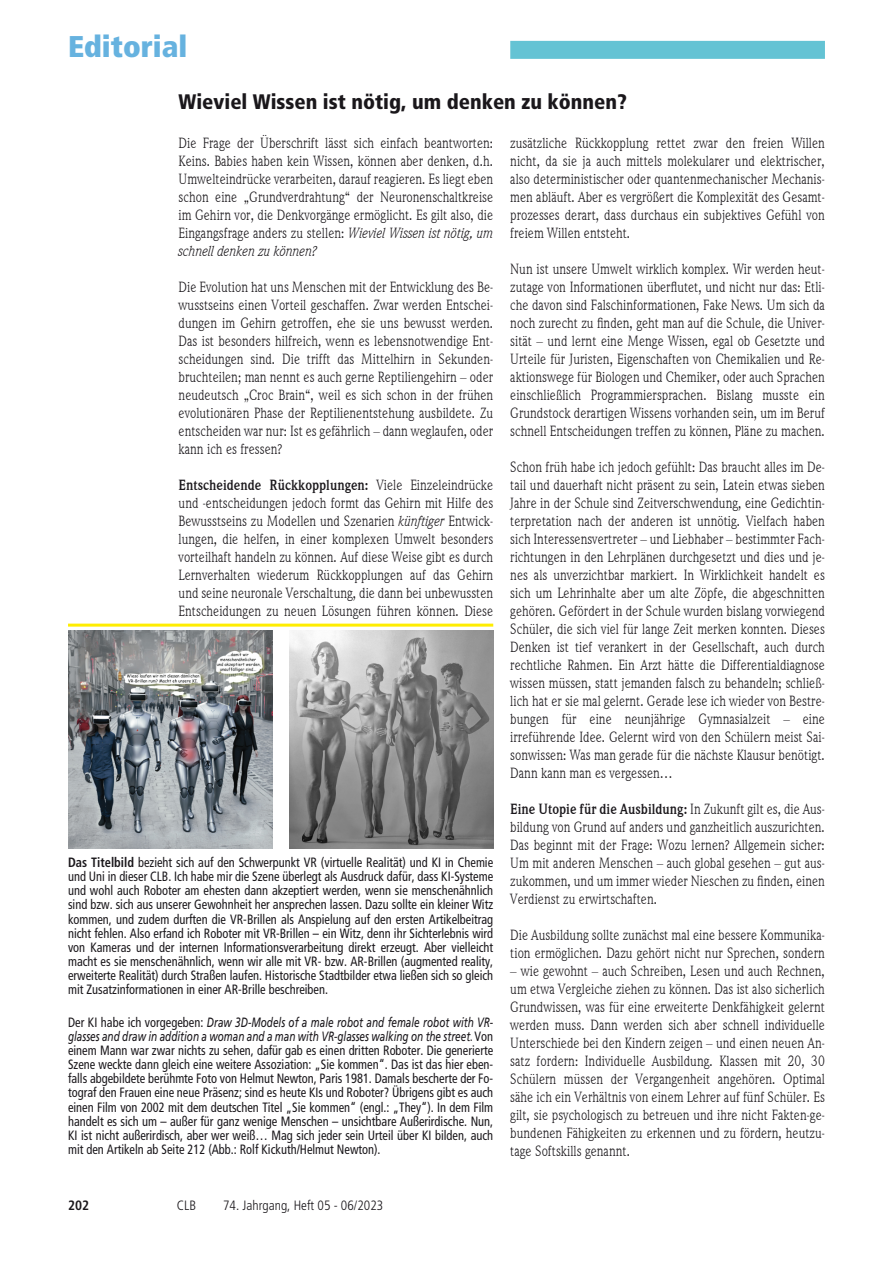
<style>
.page{position:relative;width:893px;height:1263px;background:#fff}
.page>*{position:absolute;margin:0;border:0;box-sizing:border-box;transform-origin:0 0}
.t1{font:900 condensed 30px "Frutiger";color:#66b2df}
.t2{font:900 condensed 21px "Frutiger";color:#1a171b}
.t3{font:15px/18px "Weidemann IT Cby BT";color:#1a171b;text-align:justify;scale:.87 1}
.t4{font:condensed 13.5px/14.1px "Frutiger";color:#1a171b;text-align:justify;scale:.92 1}
.t5{font:300 condensed 13.5px "Frutiger";color:#1a171b}
.t6{font:700 condensed 13.5px "Frutiger";color:#1a171b}
.s1{font-weight:700}
.s2{font-style:italic}
.s3{font-style:italic;font-stretch:normal}
</style>
<div class="page">
<div style="left:510px;top:41px;width:315px;height:18px;background:#64c3d4"></div>
<hr style="left:68px;top:624px;width:425px;height:3px;background:#ffed00">
<img style="left:68px;top:630px;width:204px;height:218px">
<img style="left:289px;top:630px;width:204px;height:218px">
<h1 class="t1" style="left:68px;top:35px;width:121px">Editorial</h1>
<h2 class="t2" style="left:179px;top:94px;width:450px">Wieviel Wissen ist nötig, um denken zu können?</h2>
<p class="t3" style="left:510px;top:133px;width:363px">zusätzliche Rückkopplung rettet zwar den freien Willen nicht, da sie ja auch mittels molekularer und elektrischer, also deterministischer oder quantenmechanischer Mechanis&shy;men abläuft. Aber es vergrößert die Komplexität des Gesamt&shy;prozesses derart, dass durchaus ein subjektives Gefühl von freiem Willen entsteht.</p>
<p class="t3" style="left:510px;top:259px;width:363px">Nun ist unsere Umwelt wirklich komplex. Wir werden heut&shy;zutage von Informationen überflutet, und nicht nur das: Etli&shy;che davon sind Falschinformationen, Fake News. Um sich da noch zurecht zu finden, geht man auf die Schule, die Univer&shy;sität – und lernt eine Menge Wissen, egal ob Gesetzte und Urteile für Juristen, Eigenschaften von Chemikalien und Re&shy;aktionswege für Biologen und Chemiker, oder auch Sprachen einschließlich Programmiersprachen. Bislang musste ein Grundstock derartigen Wissens vorhanden sein, um im Beruf schnell Entscheidungen treffen zu können, Pläne zu machen.</p>
<p class="t3" style="left:510px;top:457px;width:363px">Schon früh habe ich jedoch gefühlt: Das braucht alles im De&shy;tail und dauerhaft nicht präsent zu sein, Latein etwas sieben Jahre in der Schule sind Zeitverschwendung, eine Gedichtin&shy;terpretation nach der anderen ist unnötig. Vielfach haben sich Interessensvertreter – und Liebhaber – bestimmter Fach&shy;richtungen in den Lehrplänen durchgesetzt und dies und je&shy;nes als unverzichtbar markiert. In Wirklichkeit handelt es sich um Lehrinhalte aber um alte Zöpfe, die abgeschnitten gehören. Gefördert in der Schule wurden bislang vorwiegend Schüler, die sich viel für lange Zeit merken konnten. Dieses Denken ist tief verankert in der Gesellschaft, auch durch rechtliche Rahmen. Ein Arzt hätte die Differentialdiagnose wissen müssen, statt jemanden falsch zu behandeln; schließ&shy;lich hat er sie mal gelernt. Gerade lese ich wieder von Bestre&shy;bungen für eine neunjährige Gymnasialzeit – eine irreführende Idee. Gelernt wird von den Schülern meist Sai&shy;sonwissen: Was man gerade für die nächste Klausur benötigt.<br>Dann kann man es vergessen…</p>
<p class="t3" style="left:510px;top:799px;width:363px"><span class="s1">Eine Utopie für die Ausbildung:</span> In Zukunft gilt es, die Aus&shy;bildung von Grund auf anders und ganzheitlich auszurichten.<br>Das beginnt mit der Frage: Wozu lernen? Allgemein sicher:<br>Um mit anderen Menschen – auch global gesehen – gut aus&shy;zukommen, und um immer wieder Nieschen zu finden, einen Verdienst zu erwirtschaften.</p>
<p class="t3" style="left:510px;top:925px;width:363px">Die Ausbildung sollte zunächst mal eine bessere Kommunika&shy;tion ermöglichen. Dazu gehört nicht nur Sprechen, sondern</p>
<p class="t3" style="left:510px;top:961px;width:363px">– wie gewohnt – auch Schreiben, Lesen und auch Rechnen, um etwa Vergleiche ziehen zu können. Das ist also sicherlich Grundwissen, was für eine erweiterte Denkfähigkeit gelernt werden muss. Dann werden sich aber schnell individuelle Unterschiede bei den Kindern zeigen – und einen neuen An&shy;satz fordern: Individuelle Ausbildung. Klassen mit 20, 30<br>Schülern müssen der Vergangenheit angehören. Optimal sähe ich ein Verhältnis von einem Lehrer auf fünf Schüler. Es gilt, sie psychologisch zu betreuen und ihre nicht Fakten-ge&shy;bundenen Fähigkeiten zu erkennen und zu fördern, heutzu&shy;tage Softskills genannt.</p>
<p class="t3" style="left:179px;top:133px;width:363px">Die Frage der Überschrift lässt sich einfach beantworten:<br>Keins. Babies haben kein Wissen, können aber denken, d.h.<br>Umwelteindrücke verarbeiten, darauf reagieren. Es liegt eben schon eine „Grundverdrahtung“ der Neuronenschaltkreise im Gehirn vor, die Denkvorgänge ermöglicht. Es gilt also, die Eingangsfrage anders zu stellen: <span class="s2">Wieviel Wissen ist nötig, um schnell denken zu können?</span></p>
<p class="t3" style="left:179px;top:277px;width:363px">Die Evolution hat uns Menschen mit der Entwicklung des Be&shy;wusstseins einen Vorteil geschaffen. Zwar werden Entschei&shy;dungen im Gehirn getroffen, ehe sie uns bewusst werden.<br>Das ist besonders hilfreich, wenn es lebensnotwendige Ent&shy;scheidungen sind. Die trifft das Mittelhirn in Sekunden&shy;bruchteilen; man nennt es auch gerne Reptiliengehirn – oder neudeutsch „Croc Brain“, weil es sich schon in der frühen evolutionären Phase der Reptilienentstehung ausbildete. Zu entscheiden war nur: Ist es gefährlich – dann weglaufen, oder kann ich es fressen?</p>
<p class="t3" style="left:179px;top:475px;width:363px"><span class="s1">Entscheidende Rückkopplungen:</span> Viele Einzeleindrücke und -entscheidungen jedoch formt das Gehirn mit Hilfe des Bewusstseins zu Modellen und Szenarien <span class="s2">künftiger</span> Entwick&shy;lungen, die helfen, in einer komplexen Umwelt besonders vorteilhaft handeln zu können. Auf diese Weise gibt es durch Lernverhalten wiederum Rückkopplungen auf das Gehirn und seine neuronale Verschaltung, die dann bei unbewussten Entscheidungen zu neuen Lösungen führen können. Diese</p>
<p class="t4" style="left:68px;top:856px;width:464px"><span class="s1">Das Titelbild</span> bezieht sich auf den Schwerpunkt VR (virtuelle Realität) und KI in Chemie und Uni in dieser CLB. Ich habe mir die Szene überlegt als Ausdruck dafür, dass KI-Systeme und wohl auch Roboter am ehesten dann akzeptiert werden, wenn sie menschenähnlich sind bzw. sich aus unserer Gewohnheit her ansprechen lassen. Dazu sollte ein kleiner Witz kommen, und zudem durften die VR-Brillen als Anspielung auf den ersten Artikelbeitrag nicht fehlen. Also erfand ich Roboter mit VR-Brillen – ein Witz, denn ihr Sichterlebnis wird von Kameras und der internen Informationsverarbeitung direkt erzeugt. Aber vielleicht macht es sie menschenähnlich, wenn wir alle mit VR- bzw. AR-Brillen (augmented reality, erweiterte Realität) durch Straßen laufen. Historische Stadtbilder etwa ließen sich so gleich mit Zusatzinformationen in einer AR-Brille beschreiben.</p>
<p class="t4" style="left:68px;top:1016px;width:464px">Der KI habe ich vorgegeben: <span class="s3">Draw 3D-Models of a male robot and female robot with VR&shy;glasses and draw in addition a woman and a man with VR-glasses walking on the street</span>. Von einem Mann war zwar nichts zu sehen, dafür gab es einen dritten Roboter. Die generierte Szene weckte dann gleich eine weitere Assoziation: „Sie kommen“. Das ist das hier eben&shy;falls abgebildete berühmte Foto von Helmut Newton, Paris 1981. Damals bescherte der Fo&shy;tograf den Frauen eine neue Präsenz; sind es heute KIs und Roboter? Übrigens gibt es auch einen Film von 2002 mit dem deutschen Titel „Sie kommen“ (engl.: „They“). In dem Film handelt es sich um – außer für ganz wenige Menschen – unsichtbare Außerirdische. Nun, KI ist nicht außerirdisch, aber wer weiß… Mag sich jeder sein Urteil über KI bilden, auch mit den Artikeln ab Seite 212 (Abb.: Rolf Kickuth/Helmut Newton).</p>
<p class="t6" style="left:68px;top:1199px;width:23px">202</p>
<p class="t5" style="left:177px;top:1199px;width:21px">CLB</p>
<p class="t5" style="left:223px;top:1199px;width:162px">74. Jahrgang, Heft 05 - 06/2023</p>
</div>
